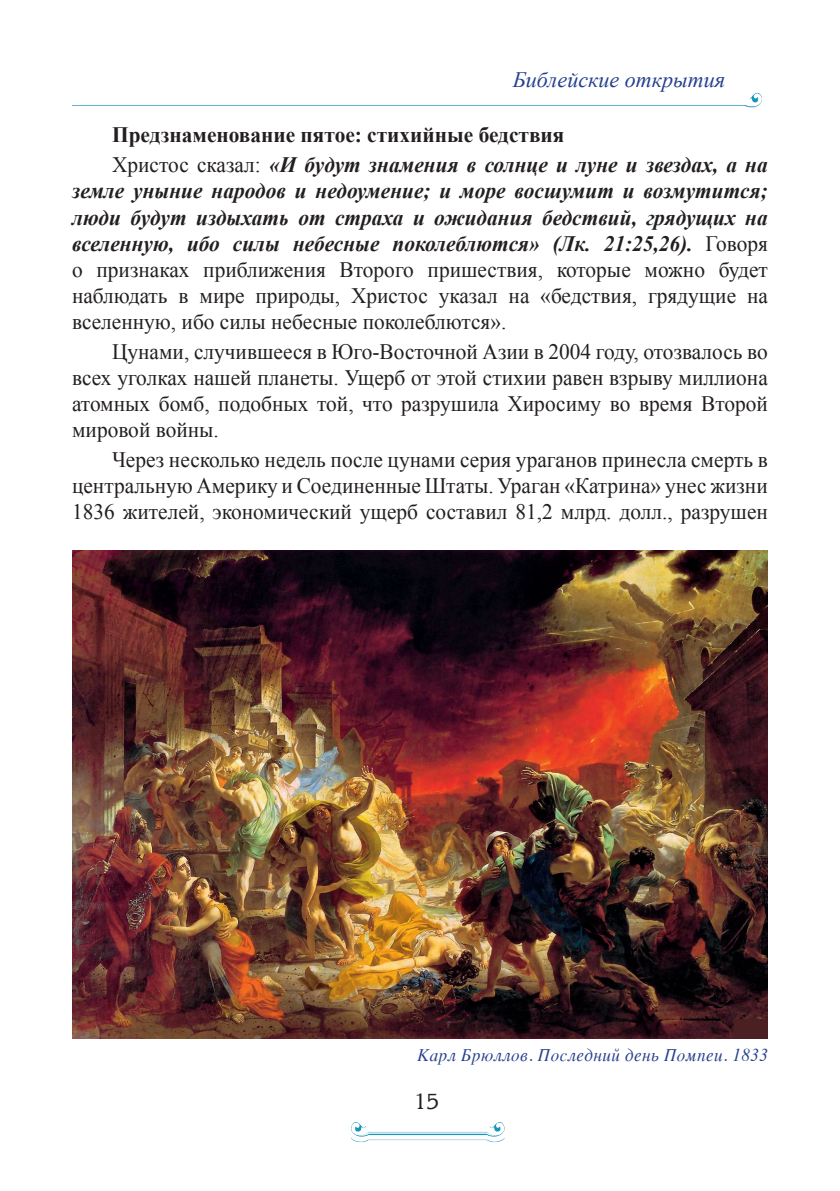
<style>
.page{position:relative;width:840px;height:1191px;background:#fff}
.page>*{position:absolute;margin:0;border:0;box-sizing:border-box;transform-origin:0 0}
.t1{font:22px/26px "Times New Roman";color:#231f20;text-align:justify}
.t2{font:italic 700 22px/26px "Times New Roman";color:#231f20;text-align:justify}
.t3{font:700 22px/30px "Times New Roman";color:#231f20}
.t4{font:italic 22px "Times New Roman";color:#253f8e}
.t5{font:22px "Karelia";color:#231f20}
.t6{font:italic 18px "Times";letter-spacing:.03em;color:#253f8e;scale:.94 1}
.s1{font-weight:400}
.s2{font-style:italic}
.s3{font-weight:400;font-style:normal}
</style>
<div class="page">
<img style="left:351px;top:1122px;width:154px;height:21px">
<img style="left:72px;top:92px;width:690px;height:16px">
<img style="left:72px;top:550px;width:695px;height:488px">
<p class="t4" style="left:512px;top:65px;width:213px">Библейские открытия</p>
<p class="t3" style="left:112px;top:119px;width:656px">Предзнаменование пятое: стихийные бедствия<br><span class="s1">Христос сказал:</span> <span class="s2">«И будут знамения в солнце и луне и звездах, а на</span></p>
<p class="t2" style="left:72px;top:177px;width:697px">земле уныние народов и недоумение; и море восшумит и возмутится; люди будут издыхать от страха и ожидания бедствий, грядущих на вселенную, ибо силы небесные поколеблются» (Лк. 21:25,26). <span class="s3">Говоря о признаках приближения Второго пришествия, которые можно будет наблюдать в мире природы, Христос указал на «бедствия, грядущие на вселенную, ибо силы небесные поколеблются».</span></p>
<p class="t1" style="left:72px;top:338px;width:697px;text-indent:40px">Цунами, случившееся в Юго-Восточной Азии в 2004 году, отозвалось во всех уголках нашей планеты. Ущерб от этой стихии равен взрыву миллиона атомных бомб, подобных той, что разрушила Хиросиму во время Второй мировой войны.</p>
<p class="t1" style="left:72px;top:446px;width:697px;text-indent:40px">Через несколько недель после цунами серия ураганов принесла смерть в центральную Америку и Соединенные Штаты. Ураган «Катрина» унес жизни 1836 жителей, экономический ущерб составил 81,2 млрд. долл., разрушен</p>
<p class="t6" style="left:417px;top:1039px;width:374px">Карл Брюллов. Последний день Помпеи. 1833</p>
<p class="t5" style="left:413px;top:1089px;width:26px">15</p>
</div>
